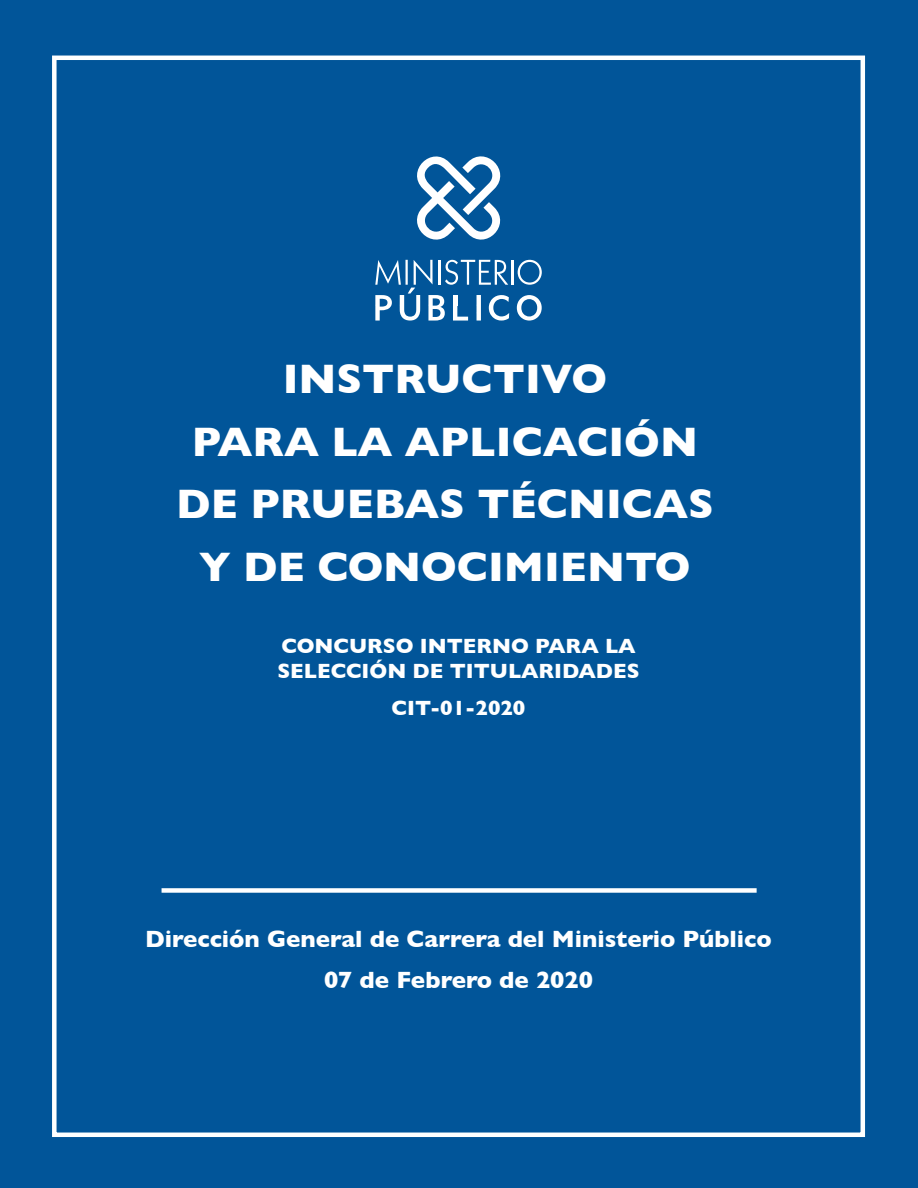
<style>
.page{position:relative;width:918px;height:1188px;background:#015599}
.page>*{position:absolute;margin:0;border:0;box-sizing:border-box;transform-origin:0 0}
.t1{font:700 42px "Gill Sans";color:#fff}
.t2{font:700 24px "Gill Sans";color:#fff}
.t3{font:700 21px/25.2px "Gill Sans";color:#fff}
</style>
<div class="page">
<svg style="left:417px;top:156px;width:84px;height:84px"></svg>
<svg style="left:517px;top:295px;width:25px;height:26px"></svg>
<hr style="left:512px;top:260px;width:2px;height:25px;background:#fff">
<svg style="left:518px;top:260px;width:24px;height:25px"></svg>
<svg style="left:375px;top:260px;width:134px;height:61px"></svg>
<div style="left:162px;top:888px;width:595px;height:5px;background:#fff"></div>
<div style="left:52px;top:56px;width:813px;height:1081px;border:4px solid #fff"></div>
<p class="t1" style="left:283px;top:346px;width:326px">INSTRUCTIVO</p>
<p class="t1" style="left:192px;top:408px;width:508px">PARA LA APLICACIÓN</p>
<p class="t1" style="left:176px;top:471px;width:539px">DE PRUEBAS TÉCNICAS</p>
<p class="t1" style="left:199px;top:533px;width:493px">Y DE CONOCIMIENTO</p>
<p class="t3" style="left:277px;top:632px;width:364px">CONCURSO INTERNO PARA LA<br>SELECCIÓN DE TITULARIDADES</p>
<p class="t3" style="left:392px;top:695px;width:135px">CIT-01-2020</p>
<p class="t2" style="left:145px;top:920px;width:628px">Dirección General de Carrera del Ministerio Público</p>
<p class="t2" style="left:324px;top:961px;width:271px">07 de Febrero de 2020</p>
</div>
